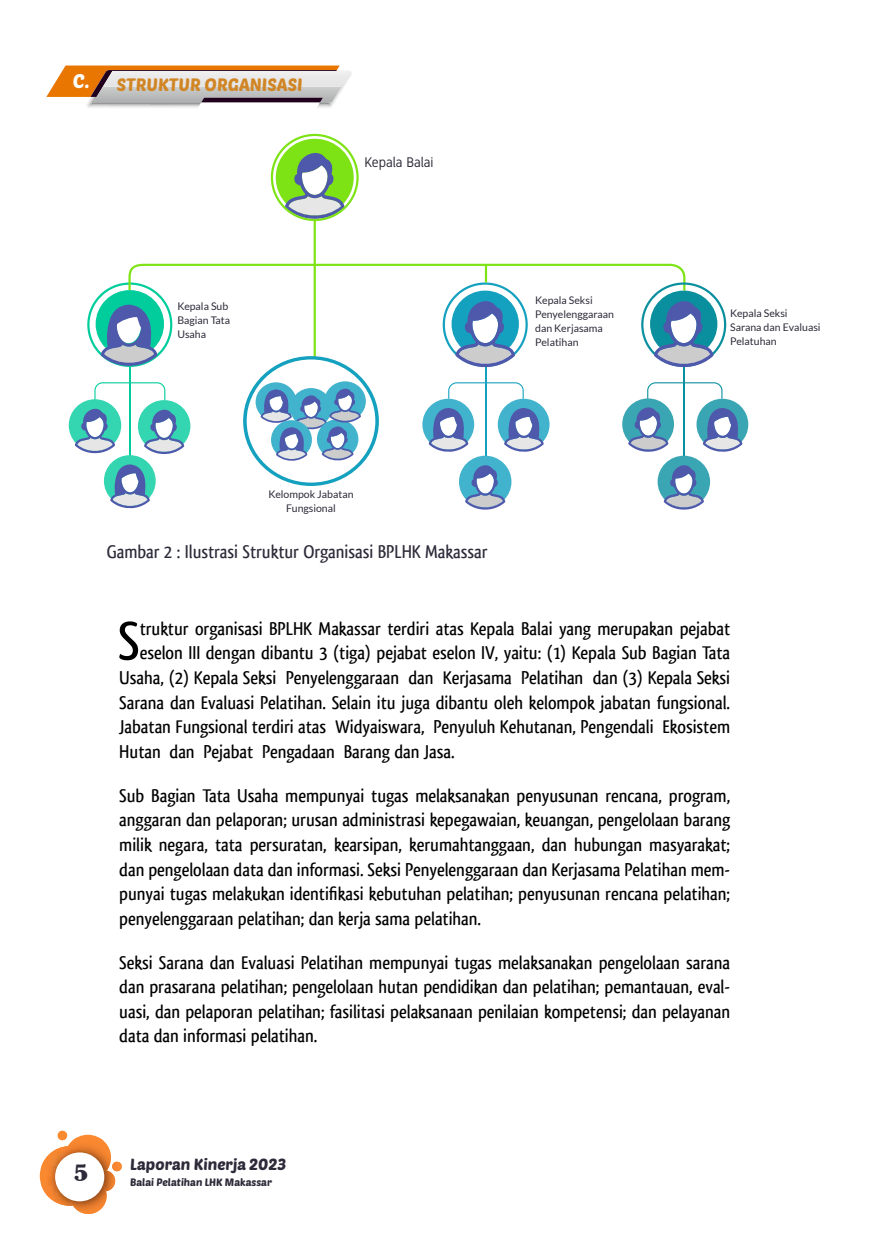
<style>
.page{position:relative;width:874px;height:1241px;background:#fff}
.page>*{position:absolute;margin:0;border:0;box-sizing:border-box;transform-origin:0 0}
.t1{font:500 56.18px "Qlassik";color:#000}
.t2{font:condensed 21px "Bernard";color:#2e2a39;scale:1.4 1}
.t3{font:500 19.25px/24.5px "Qlassik";color:#000;text-align:justify}
.t4{font:500 19.25px "Qlassik";color:#2e2a39}
.t5{font:17.5px "Poetsen One";color:#d18626}
.t6{font:15.75px "Poetsen One";color:#2e2a39}
.t7{font:14px "Gidole";color:#2e2a39}
.t8{font:10.5px/14px "Lato";color:#2e2a39}
.t9{font:10.5px "Poetsen One";color:#2e2a39}
.s1{font-size:19.25px;color:#fff}
</style>
<div class="page">
<img style="left:87px;top:73px;width:265px;height:35px">
<img style="left:341px;top:71px;width:10px;height:16px">
<svg style="left:46px;top:65px;width:295px;height:37px;background:#ceb39b"></svg>
<svg style="left:65px;top:1134px;width:46px;height:46px"></svg>
<div style="left:58px;top:1130px;width:9px;height:9px;background:#fa8a30;border-radius:50%"></div>
<img style="left:68px;top:1137px;width:43px;height:32px">
<img style="left:41px;top:1145px;width:59px;height:60px">
<svg style="left:112px;top:1161px;width:10px;height:10px"></svg>
<img style="left:103px;top:1169px;width:12px;height:22px">
<img style="left:70px;top:1177px;width:37px;height:36px">
<div style="left:55px;top:1152px;width:49px;height:49px;background:#fff;border-radius:50%"></div>
<div style="left:69px;top:399px;width:52px;height:52px;background:#33d6b0;border-radius:50%"></div>
<div style="left:696px;top:398px;width:52px;height:52px;background:#3ba6b3;border-radius:50%"></div>
<svg style="left:75px;top:134px;width:667px;height:376px"></svg>
<p class="t5" style="left:73px;top:73px;width:231px"><span class="s1">C.</span> STRUKTUR ORGANISASI</p>
<p class="t7" style="left:364px;top:153px;width:71px">Kepala Balai</p>
<p class="t8" style="left:177px;top:299px;width:54px">Kepala Sub<br>Bagian Tata<br>Usaha</p>
<p class="t8" style="left:535px;top:293px;width:80px">Kepala Seksi<br>Penyelenggaraan dan Kerjasama<br>Pelatihan</p>
<p class="t8" style="left:268px;top:487px;width:87px;text-align:center">Kelompok Jabatan<br>Fungsional</p>
<p class="t4" style="left:107px;top:540px;width:382px">Gambar 2 : Ilustrasi Struktur Organisasi BPLHK Makassar</p>
<p class="t8" style="left:729px;top:306px;width:92px">Kepala Seksi<br>Sarana dan Evaluasi<br>Pelatuhan</p>
<h1 class="t1" style="left:118px;top:608px;width:23px">S</h1>
<p class="t3" style="left:140px;top:616px;width:591px">truktur organisasi BPLHK Makassar terdiri atas Kepala Balai yang merupakan pejabat</p>
<p class="t3" style="left:140px;top:640px;width:591px">eselon III dengan dibantu 3 (tiga) pejabat eselon IV, yaitu: (1) Kepala Sub Bagian Tata</p>
<p class="t3" style="left:119px;top:665px;width:612px">Usaha, (2) Kepala Seksi Penyelenggaraan dan Kerjasama Pelatihan dan (3) Kepala Seksi</p>
<p class="t3" style="left:119px;top:689px;width:612px">Sarana dan Evaluasi Pelatihan. Selain itu juga dibantu oleh kelompok jabatan fungsional.</p>
<p class="t3" style="left:119px;top:714px;width:612px">Jabatan Fungsional terdiri atas Widyaiswara, Penyuluh Kehutanan, Pengendali Ekosistem</p>
<p class="t3" style="left:119px;top:738px;width:336px">Hutan dan Pejabat Pengadaan Barang dan Jasa.</p>
<p class="t3" style="left:119px;top:783px;width:612px">Sub Bagian Tata Usaha mempunyai tugas melaksanakan penyusunan rencana, program, anggaran dan pelaporan; urusan administrasi kepegawaian, keuangan, pengelolaan barang milik negara, tata persuratan, kearsipan, kerumahtanggaan, dan hubungan masyarakat; dan pengelolaan data dan informasi. Seksi Penyelenggaraan dan Kerjasama Pelatihan mem&shy;punyai tugas melakukan identifikasi kebutuhan pelatihan; penyusunan rencana pelatihan; penyelenggaraan pelatihan; dan kerja sama pelatihan.</p>
<p class="t3" style="left:119px;top:950px;width:612px">Seksi Sarana dan Evaluasi Pelatihan mempunyai tugas melaksanakan pengelolaan sarana dan prasarana pelatihan; pengelolaan hutan pendidikan dan pelatihan; pemantauan, eval&shy;uasi, dan pelaporan pelatihan; fasilitasi pelaksanaan penilaian kompetensi; dan pelayanan data dan informasi pelatihan.</p>
<p class="t2" style="left:74px;top:1159px;width:12px">5</p>
<p class="t6" style="left:130px;top:1154px;width:157px">Laporan Kinerja 2023</p>
<p class="t9" style="left:130px;top:1175px;width:143px">Balai Pelatihan LHK Makassar</p>
</div>
